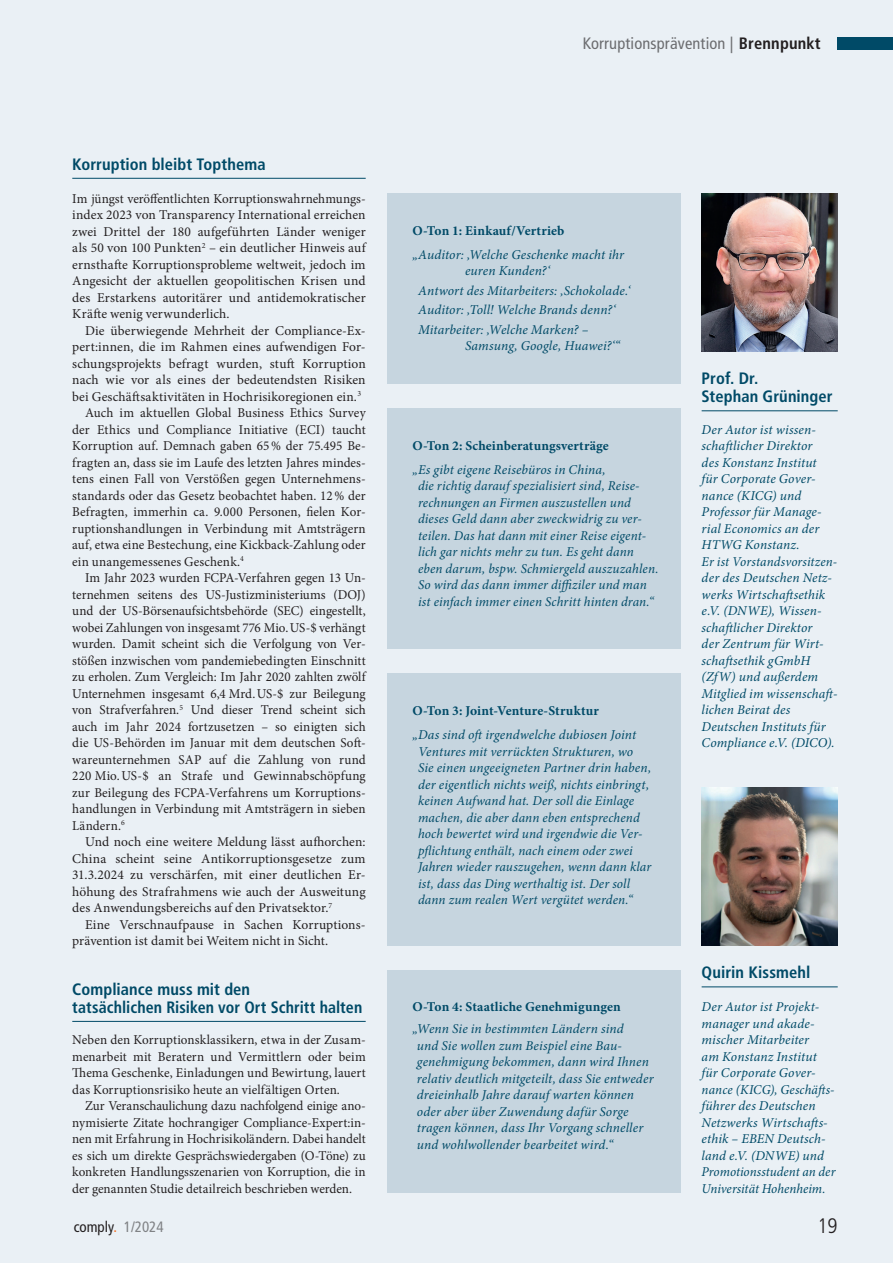
<style>
.page{position:relative;width:893px;height:1263px;background:#eaf0f5}
.page>*{position:absolute;margin:0;border:0;box-sizing:border-box;transform-origin:0 0}
.t1{font:300 condensed 21px "Frutiger LT Std";color:#231f20}
.t2{font:700 condensed 16.5px/18px "Frutiger LT Std";letter-spacing:.005em;color:#004a67}
.t3{font:condensed 16.5px "Frutiger LT Std";letter-spacing:.01em;color:#6c6d70}
.t4{font:condensed 15px "Frutiger LT Std";color:#231f20}
.t5{font:13.5px/16.5px "Minion Pro";letter-spacing:.005em;color:#231f20;text-align:justify}
.t6{font:italic 13.5px/16.5px "Minion Pro";letter-spacing:.01em;color:#004a67}
.t7{font:700 13.5px "Minion Pro";letter-spacing:.01em;color:#004a67}
.s1{color:#f36e21}
.s2{color:#808285}
.s3{font-weight:700;color:#231f20}
.s4{color:#c6d5df}
</style>
<div class="page">
<hr style="left:72px;top:178px;width:294px;height:1px;background:#004a67">
<hr style="left:72px;top:1021px;width:294px;height:1px;background:#004a67">
<hr style="left:702px;top:411px;width:136px;height:1px;background:#004a67">
<hr style="left:702px;top:987px;width:136px;height:1px;background:#004a67">
<img style="left:702px;top:194px;width:136px;height:157px">
<img style="left:702px;top:788px;width:136px;height:157px">
<div style="left:838px;top:37px;width:55px;height:13px;background:#004a67"></div>
<div style="left:387px;top:193px;width:293px;height:191px;background:#c6d5df"></div>
<div style="left:387px;top:408px;width:293px;height:240px;background:#c6d5df"></div>
<div style="left:387px;top:673px;width:293px;height:272px;background:#c6d5df"></div>
<div style="left:387px;top:969px;width:293px;height:223px;background:#c6d5df"></div>
<p class="t2" style="left:72px;top:155px;width:195px">Korruption bleibt Topthema</p>
<p class="t5" style="left:72px;top:190px;width:295px">Im jüngst veröffentlichten Korruptionswahrnehmungs&shy;index 2023 von Transparency International erreichen zwei Drittel der 180 aufgeführten Länder weniger als 50 von 100 Punkten<sup>2</sup> – ein deutlicher Hinweis auf ernsthafte Korruptionsprobleme weltweit, jedoch im Angesicht der aktuellen geopolitischen Krisen und des Erstarkens autoritärer und antidemokratischer Kräfte wenig verwunderlich.</p>
<p class="t5" style="left:85px;top:322px;width:282px">Die überwiegende Mehrheit der Compliance-Ex-</p>
<p class="t5" style="left:72px;top:339px;width:295px">pert:innen, die im Rahmen eines aufwendigen For-</p>
<p class="t5" style="left:72px;top:355px;width:295px">schungsprojekts befragt wurden, stuft Korruption</p>
<p class="t5" style="left:72px;top:372px;width:295px">nach wie vor als eines der bedeutendsten Risiken</p>
<p class="t5" style="left:72px;top:388px;width:290px">bei Geschäftsaktivitäten in Hochrisikoregionen ein.<sup>3</sup></p>
<p class="t5" style="left:85px;top:405px;width:282px">Auch im aktuellen Global Business Ethics Survey</p>
<p class="t5" style="left:72px;top:421px;width:295px">der Ethics und Compliance Initiative (ECI) taucht</p>
<p class="t5" style="left:72px;top:438px;width:295px">Korruption auf. Demnach gaben 65% der 75.495 Be-</p>
<p class="t5" style="left:72px;top:454px;width:295px">fragten an, dass sie im Laufe des letzten Jahres mindes-</p>
<p class="t5" style="left:72px;top:471px;width:295px">tens einen Fall von Verstößen gegen Unternehmens-</p>
<p class="t5" style="left:72px;top:487px;width:295px">standards oder das Gesetz beobachtet haben. 12% der</p>
<p class="t5" style="left:72px;top:504px;width:295px">Befragten, immerhin ca. 9.000 Personen, fielen Kor-</p>
<p class="t5" style="left:72px;top:520px;width:295px">ruptionshandlungen in Verbindung mit Amtsträgern</p>
<p class="t5" style="left:72px;top:537px;width:295px">auf, etwa eine Bestechung, eine Kickback-Zahlung oder</p>
<p class="t5" style="left:72px;top:553px;width:173px">ein unangemessenes Geschenk.<sup>4</sup></p>
<p class="t5" style="left:85px;top:570px;width:281px">Im Jahr 2023 wurden FCPA-Verfahren gegen 13 Un-</p>
<p class="t5" style="left:72px;top:586px;width:295px">ternehmen seitens des US-Justizministeriums (DOJ)</p>
<p class="t5" style="left:72px;top:603px;width:295px">und der US-Börsenaufsichtsbehörde (SEC) eingestellt,</p>
<p class="t5" style="left:72px;top:619px;width:295px">wobei Zahlungen von insgesamt 776 Mio.US-$ verhängt</p>
<p class="t5" style="left:72px;top:636px;width:293px">wurden. Damit scheint sich die Verfolgung von Ver-</p>
<p class="t5" style="left:72px;top:652px;width:295px">stößen inzwischen vom pandemiebedingten Einschnitt</p>
<p class="t5" style="left:72px;top:669px;width:295px">zu erholen. Zum Vergleich: Im Jahr 2020 zahlten zwölf</p>
<p class="t5" style="left:72px;top:685px;width:295px">Unternehmen insgesamt 6,4 Mrd.US-$ zur Beilegung</p>
<p class="t5" style="left:72px;top:702px;width:295px">von Strafverfahren.<sup>5</sup> Und dieser Trend scheint sich</p>
<p class="t5" style="left:72px;top:718px;width:295px">auch im Jahr 2024 fortzusetzen – so einigten sich</p>
<p class="t5" style="left:72px;top:735px;width:295px">die US-Behörden im Januar mit dem deutschen Soft-</p>
<p class="t5" style="left:72px;top:751px;width:295px">wareunternehmen SAP auf die Zahlung von rund</p>
<p class="t5" style="left:72px;top:768px;width:295px">220 Mio.US-$ an Strafe und Gewinnabschöpfung</p>
<p class="t5" style="left:72px;top:784px;width:295px">zur Beilegung des FCPA-Verfahrens um Korruptions-</p>
<p class="t5" style="left:72px;top:801px;width:295px">handlungen in Verbindung mit Amtsträgern in sieben</p>
<p class="t5" style="left:72px;top:817px;width:54px">Ländern.<sup>6</sup></p>
<p class="t5" style="left:85px;top:834px;width:282px">Und noch eine weitere Meldung lässt aufhorchen:</p>
<p class="t5" style="left:72px;top:850px;width:295px">China scheint seine Antikorruptionsgesetze zum</p>
<p class="t5" style="left:72px;top:867px;width:295px">31.3.2024 zu verschärfen, mit einer deutlichen Er-</p>
<p class="t5" style="left:72px;top:883px;width:295px">höhung des Strafrahmens wie auch der Ausweitung</p>
<p class="t5" style="left:72px;top:900px;width:262px">des Anwendungsbereichs auf den Privatsektor.<sup>7</sup></p>
<p class="t5" style="left:85px;top:916px;width:281px">Eine Verschnaufpause in Sachen Korruptions-</p>
<p class="t5" style="left:72px;top:933px;width:258px">prävention ist damit bei Weitem nicht in Sicht.</p>
<p class="t2" style="left:72px;top:980px;width:292px">Compliance muss mit den<br>tatsächlichen Risiken vor Ort Schritt halten</p>
<p class="t5" style="left:72px;top:1032px;width:295px">Neben den Korruptionsklassikern, etwa in der Zusam&shy;menarbeit mit Beratern und Vermittlern oder beim Thema Geschenke, Einladungen und Bewirtung, lauert das Korruptionsrisiko heute an vielfältigen Orten.</p>
<p class="t5" style="left:72px;top:1098px;width:295px;text-indent:13px">Zur Veranschaulichung dazu nachfolgend einige ano&shy;nymisierte Zitate hochrangiger Compliance-Expert:in&shy;nen mit Erfahrung in Hochrisikoländern. Dabei handelt es sich um direkte Gesprächswiedergaben (O-Töne) zu konkreten Handlungsszenarien von Korruption, die in der genannten Studie detailreich beschrieben werden.</p>
<p class="t4" style="left:74px;top:1218px;width:92px">comply<span class="s1">.</span> <span class="s2">1/2024</span></p>
<p class="t3" style="left:583px;top:34px;width:239px">Korruptionsprävention | <span class="s3">Brennpunkt</span></p>
<p class="t3" style="left:611px;top:34px;width:116px">Risk-Update 2024</p>
<p class="t7" style="left:412px;top:221px;width:153px">O-Ton 1: Einkauf/Vertrieb</p>
<p class="t6" style="left:465px;top:246px;width:161px;text-indent:-53px">„Auditor: ‚Welche Geschenke macht ihr euren Kunden?‘</p>
<p class="t6" style="left:412px;top:281px;width:219px;line-height:19.5px"><span class="s4">„</span>Antwort des Mitarbeiters: ‚Schokolade.‘ <span class="s4">„</span>Auditor: ‚Toll! Welche Brands denn?‘ <span class="s4">„</span>Mitarbeiter: ‚Welche Marken? –</p>
<p class="t6" style="left:465px;top:338px;width:157px">Samsung, Google, Huawei?‘“</p>
<p class="t7" style="left:412px;top:436px;width:198px">O-Ton 2: Scheinberatungsverträge</p>
<p class="t6" style="left:418px;top:461px;width:242px;text-indent:-6px">„Es gibt eigene Reisebüros in China,<br>die richtig darauf spezialisiert sind, Reise&shy;rechnungen an Firmen auszustellen und dieses Geld dann aber zweckwidrig zu ver-- teilen. Das hat dann mit einer Reise eigent&shy;lich gar nichts mehr zu tun. Es geht dann eben darum, bspw. Schmiergeld auszuzahlen.<br>So wird das dann immer diffiziler und man ist einfach immer einen Schritt hinten dran.“</p>
<p class="t7" style="left:412px;top:701px;width:188px">O-Ton 3: Joint-Venture-Struktur</p>
<p class="t6" style="left:418px;top:727px;width:235px;text-indent:-6px">„Das sind oft irgendwelche dubiosen Joint Ventures mit verrückten Strukturen, wo Sie einen ungeeigneten Partner drin haben, der eigentlich nichts weiß, nichts einbringt, keinen Aufwand hat. Der soll die Einlage machen, die aber dann eben entsprechend hoch bewertet wird und irgendwie die Ver&shy;pflichtung enthält, nach einem oder zwei Jahren wieder rauszugehen, wenn dann klar ist, dass das Ding werthaltig ist. Der soll dann zum realen Wert vergütet werden.“</p>
<p class="t7" style="left:412px;top:997px;width:210px">O-Ton 4: Staatliche Genehmigungen</p>
<p class="t6" style="left:417px;top:1021px;width:238px;text-indent:-4px">„Wenn Sie in bestimmten Ländern sind<br>und Sie wollen zum Beispiel eine Bau&shy;genehmigung bekommen, dann wird Ihnen relativ deutlich mitgeteilt, dass Sie entweder dreieinhalb Jahre darauf warten können oder aber über Zuwendung dafür Sorge tragen können, dass Ihr Vorgang schneller und wohlwollender bearbeitet wird.“</p>
<p class="t2" style="left:702px;top:369px;width:133px">Prof. Dr.<br>Stephan Grüninger</p>
<p class="t6" style="left:702px;top:421px;width:135px">Der Autor ist wissen&shy;schaftlicher Direktor<br>des Konstanz Institut für Corporate Gover&shy;nance (KICG) und<br>Professor für Manage&shy;rial Economics an der<br>HTWG Konstanz.<br>Er ist Vorstandsvorsitzen-- der des Deutschen Netz&shy;werks Wirtschaftsethik e.V. (DNWE), Wissen&shy;schaftlicher Direktor<br>der Zentrum für Wirt&shy;schaftsethik gGmbH (ZfW) und außerdem<br>Mitglied im wissenschaft-- lichen Beirat des<br>Deutschen Instituts für<br>Compliance e.V. (DICO).</p>
<p class="t2" style="left:702px;top:963px;width:110px">Quirin Kissmehl</p>
<p class="t6" style="left:702px;top:998px;width:135px">Der Autor ist Projekt&shy;manager und akade&shy;mischer Mitarbeiter<br>am Konstanz Institut für Corporate Gover&shy;nance (KICG), Geschäfts-- führer des Deutschen<br>Netzwerks Wirtschafts&shy;ethik – EBEN Deutsch&shy;land e.V. (DNWE) und<br>Promotionsstudent an der<br>Universität Hohenheim.</p>
<h1 class="t1" style="left:817px;top:1214px;width:22px">19</h1>
</div>
